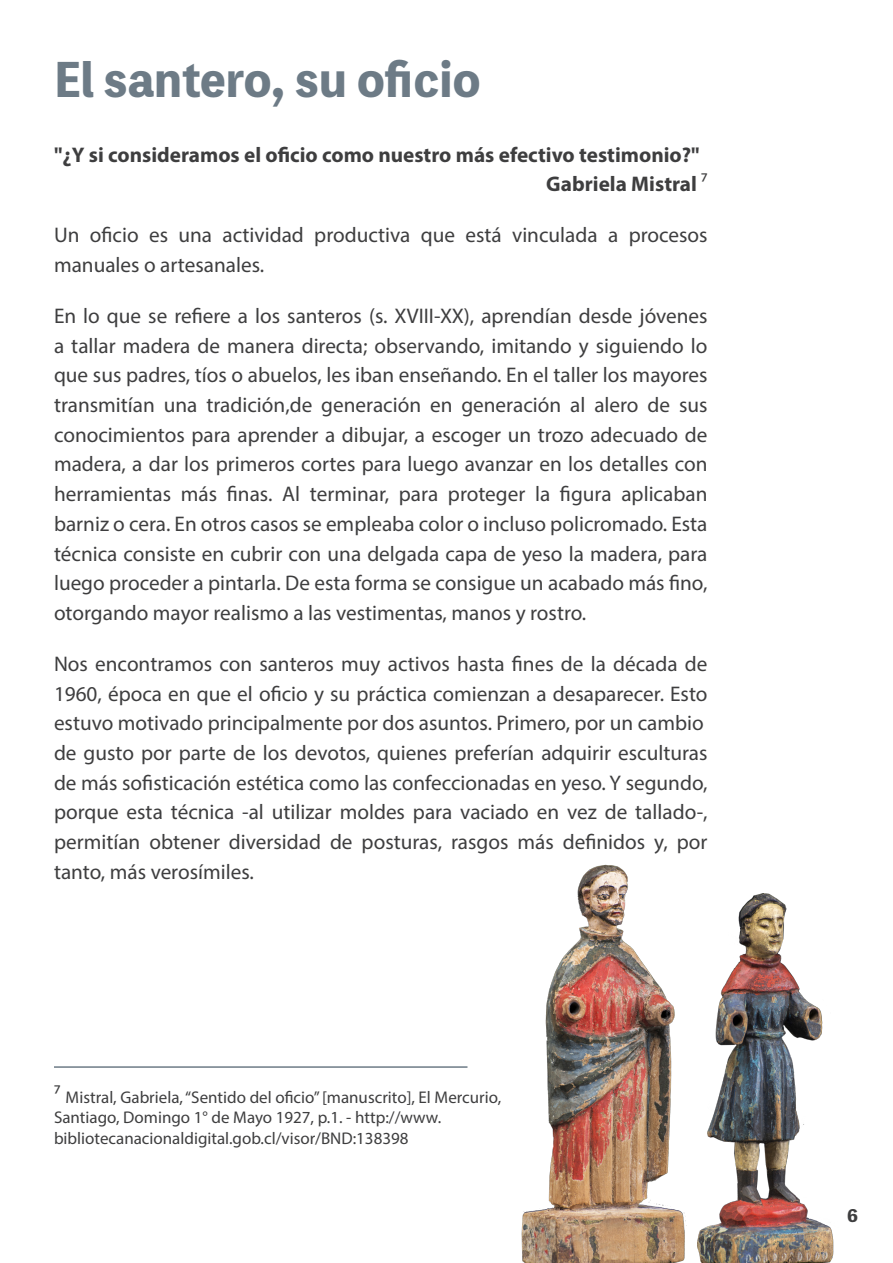
<style>
.page{position:relative;width:893px;height:1263px;background:#fff}
.page>*{position:absolute;margin:0;border:0;box-sizing:border-box;transform-origin:0 0}
.t1{font:800 45px "Toppan Bunkyu Midashi Gothic Std N";color:#6d7b86}
.Texto_independiente{font:21.15px/29.7px "Myriad Pro";color:#3e3e3f;text-align:justify}
.Texto_independiente-2{font:700 21.15px "Myriad Pro";color:#3e3e3f}
.Pie_de_ilustración_d{font:16.95px/20.4px "Myriad Pro";color:#3e3e3f}
.Página_maestra_-_Enc{font:800 16.5px "Toppan Bunkyu Midashi Gothic Std N";color:#3e3e3f}
.s1{font-weight:400}
.s2{font-size:21.15px}
</style>
<div class="page">
<hr style="left:54px;top:1066px;width:413px;height:2px;background:#6d7b86">
<img style="left:521px;top:864px;width:166px;height:399px">
<img style="left:698px;top:893px;width:136px;height:370px">
<p class="t1" style="left:54px;top:45px;width:428px">El santero, su oficio</p>
<p class="Texto_independiente-2" style="left:54px;top:141px;width:647px">"¿Y si consideramos el oficio como nuestro más efectivo testimonio?"</p>
<p class="Texto_independiente-2" style="left:546px;top:170px;width:163px">Gabriela Mistral <span class="s1">7</span></p>
<p class="Texto_independiente" style="left:54px;top:220px;width:655px">Un oficio es una actividad productiva que está vinculada a procesos manuales o artesanales.</p>
<p class="Texto_independiente" style="left:54px;top:301px;width:655px">En lo que se refiere a los santeros (s. XVIII-XX), aprendían desde jóvenes a tallar madera de manera directa; observando, imitando y siguiendo lo que sus padres, tíos o abuelos, les iban enseñando. En el taller los mayores transmitían una tradición,de generación en generación al alero de sus conocimientos para aprender a dibujar, a escoger un trozo adecuado de madera, a dar los primeros cortes para luego avanzar en los detalles con herramientas más finas. Al terminar, para proteger la figura aplicaban barniz o cera. En otros casos se empleaba color o incluso policromado. Esta técnica consiste en cubrir con una delgada capa de yeso la madera, para luego proceder a pintarla. De esta forma se consigue un acabado más fino, otorgando mayor realismo a las vestimentas, manos y rostro.</p>
<p class="Texto_independiente" style="left:54px;top:649px;width:655px">Nos encontramos con santeros muy activos hasta fines de la década de 1960, época en que el oficio y su práctica comienzan a desaparecer. Esto estuvo motivado principalmente por dos asuntos. Primero, por un cambio</p>
<p class="Texto_independiente" style="left:54px;top:738px;width:655px">de gusto por parte de los devotos, quienes preferían adquirir esculturas de más sofisticación estética como las confeccionadas en yeso. Y segundo, porque esta técnica -al utilizar moldes para vaciado en vez de tallado-, permitían obtener diversidad de posturas, rasgos más definidos y, por tanto, más verosímiles.</p>
<p class="Pie_de_ilustración_d" style="left:54px;top:1087px;width:449px"><span class="s2">7</span> Mistral, Gabriela, “Sentido del oficio” [manuscrito], El Mercurio,<br>Santiago, Domingo 1° de Mayo 1927, p.1. - http://www. bibliotecanacionaldigital.gob.cl/visor/BND:138398</p>
<p class="Página_maestra_-_Enc" style="left:847px;top:1203px;width:12px">6</p>
</div>
